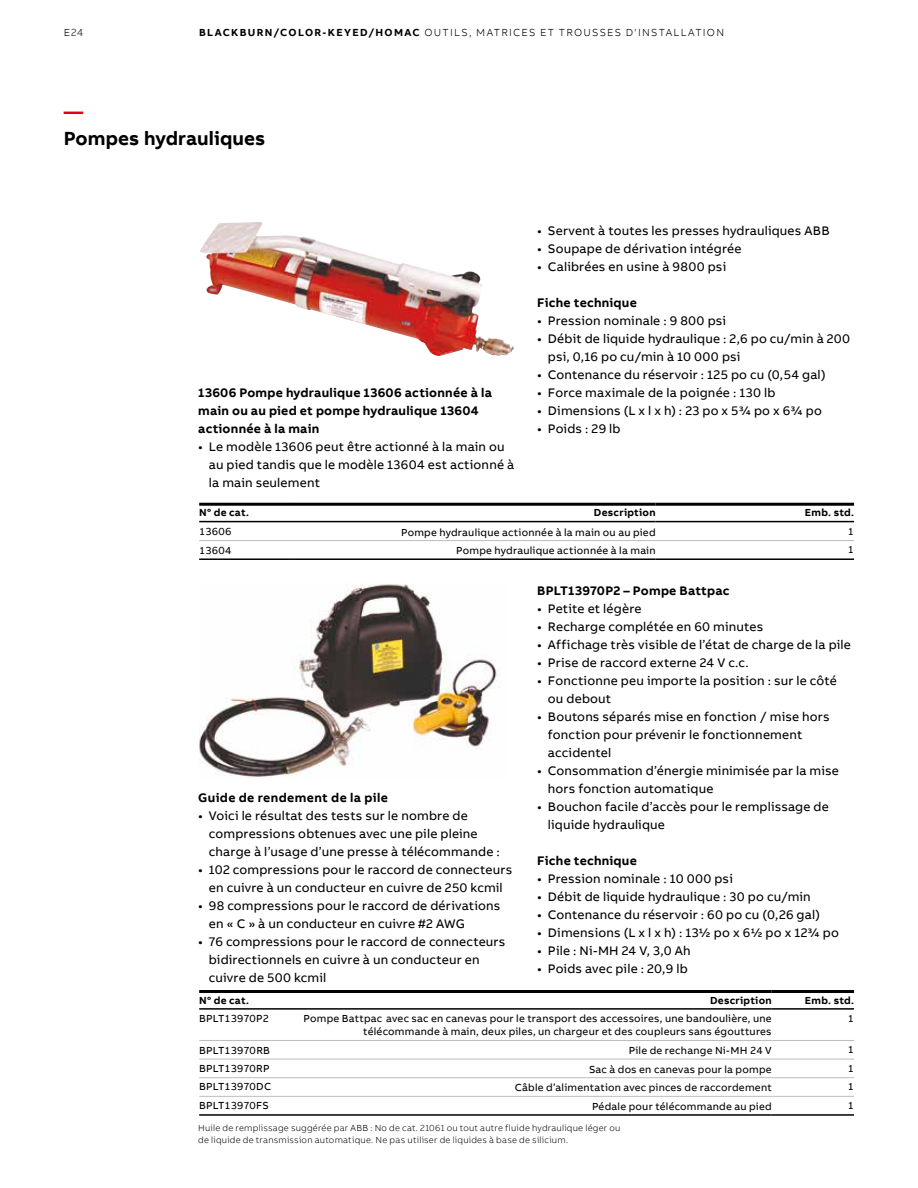
<style>
.page{position:relative;width:918px;height:1188px;background:#fff}
.page>*{position:absolute;margin:0;border:0;box-sizing:border-box;transform-origin:0 0}
.t1{font:700 19.5px "AB Bvoice";letter-spacing:.005em;color:#000}
.t2{font:700 19.5px "AB Bvoice";color:#e30015}
.t3{font:12.75px/18px "AB Bvoice";letter-spacing:.015em;color:#000}
.t4{font:700 12.75px/18px "AB Bvoice";letter-spacing:.02em;color:#000}
.t5{font:10.5px/13.5px "AB Bvoice";letter-spacing:.02em;color:#000;text-align:right}
.t6{font:300 10.5px "AB Bvoice";letter-spacing:.12em;color:#000}
.t7{font:700 10.5px "AB Bvoice";letter-spacing:.025em;color:#000}
.t8{font:300 9px/12px "AB Bvoice";letter-spacing:.025em;color:#000}
.s1{font-weight:700}
</style>
<div class="page">
<hr style="left:199px;top:521px;width:91px;height:1px;background:#000">
<hr style="left:290px;top:521px;width:366px;height:1px;background:#000">
<hr style="left:656px;top:521px;width:198px;height:1px;background:#000">
<hr style="left:199px;top:558px;width:91px;height:2px;background:#000">
<hr style="left:290px;top:558px;width:366px;height:2px;background:#000">
<hr style="left:656px;top:558px;width:198px;height:2px;background:#000">
<hr style="left:199px;top:503px;width:91px;height:3px;background:#000">
<hr style="left:290px;top:503px;width:366px;height:3px;background:#000">
<hr style="left:656px;top:503px;width:198px;height:3px;background:#000">
<hr style="left:199px;top:540px;width:91px;height:1px;background:#bbbcbc">
<hr style="left:290px;top:540px;width:366px;height:1px;background:#bbbcbc">
<hr style="left:656px;top:540px;width:198px;height:1px;background:#bbbcbc">
<hr style="left:199px;top:1008px;width:78px;height:2px;background:#000">
<hr style="left:277px;top:1008px;width:495px;height:2px;background:#000">
<hr style="left:772px;top:1008px;width:82px;height:2px;background:#000">
<hr style="left:199px;top:1059px;width:78px;height:1px;background:#bbbcbc">
<hr style="left:199px;top:1077px;width:78px;height:1px;background:#bbbcbc">
<hr style="left:199px;top:1096px;width:78px;height:1px;background:#bbbcbc">
<hr style="left:277px;top:1059px;width:495px;height:1px;background:#bbbcbc">
<hr style="left:277px;top:1077px;width:495px;height:1px;background:#bbbcbc">
<hr style="left:277px;top:1096px;width:495px;height:1px;background:#bbbcbc">
<hr style="left:772px;top:1114px;width:82px;height:2px;background:#000">
<hr style="left:199px;top:990px;width:78px;height:3px;background:#000">
<hr style="left:277px;top:990px;width:495px;height:3px;background:#000">
<hr style="left:772px;top:990px;width:82px;height:3px;background:#000">
<hr style="left:199px;top:1040px;width:78px;height:1px;background:#bbbcbc">
<hr style="left:277px;top:1040px;width:495px;height:1px;background:#bbbcbc">
<hr style="left:199px;top:1114px;width:78px;height:2px;background:#000">
<hr style="left:277px;top:1114px;width:495px;height:2px;background:#000">
<hr style="left:772px;top:1040px;width:82px;height:1px;background:#bbbcbc">
<hr style="left:772px;top:1059px;width:82px;height:1px;background:#bbbcbc">
<hr style="left:772px;top:1077px;width:82px;height:1px;background:#bbbcbc">
<hr style="left:772px;top:1096px;width:82px;height:1px;background:#bbbcbc">
<img style="left:200px;top:222px;width:314px;height:134px">
<img style="left:199px;top:584px;width:299px;height:194px">
<p class="t6" style="left:64px;top:26px;width:21px">E24</p>
<p class="t6" style="left:199px;top:26px;width:527px"><span class="s1">BLACKBURN/COLOR-KEYED/HOMAC</span> OUTILS, MATRICES ET TROUSSES D'INSTALLATION</p>
<h1 class="t2" style="left:64px;top:99px;width:21px">—</h1>
<h1 class="t1" style="left:64px;top:126px;width:203px">Pompes hydrauliques</h1>
<p class="t4" style="left:198px;top:383px;width:295px">13606 Pompe hydraulique 13606 actionnée à la main ou au pied et pompe hydraulique 13604 actionnée à la main</p>
<p class="t3" style="left:209px;top:438px;width:307px;text-indent:-11px">• Le modèle 13606 peut être actionné à la main ou au pied tandis que le modèle 13604 est actionné à la main seulement</p>
<p class="t3" style="left:537px;top:222px;width:294px">• Servent à toutes les presses hydrauliques ABB</p>
<p class="t3" style="left:537px;top:240px;width:206px">• Soupape de dérivation intégrée</p>
<p class="t3" style="left:537px;top:258px;width:190px">• Calibrées en usine à 9800 psi</p>
<p class="t4" style="left:537px;top:293px;width:101px">Fiche technique</p>
<p class="t3" style="left:537px;top:312px;width:190px">• Pression nominale : 9 800 psi</p>
<p class="t3" style="left:548px;top:330px;width:304px;text-indent:-11px">• Débit de liquide hydraulique : 2,6 po cu/min à 200 psi, 0,16 po cu/min à 10 000 psi</p>
<p class="t3" style="left:537px;top:366px;width:290px">• Contenance du réservoir : 125 po cu (0,54 gal)</p>
<p class="t3" style="left:537px;top:384px;width:240px">• Force maximale de la poignée : 130 lb</p>
<p class="t3" style="left:537px;top:402px;width:286px">• Dimensions (L x l x h) : 23 po x 53/4 po x 63/4 po</p>
<p class="t3" style="left:537px;top:420px;width:85px">• Poids : 29 lb</p>
<p class="t7" style="left:199px;top:506px;width:51px">N° de cat.</p>
<p class="t7" style="left:594px;top:506px;width:63px">Description</p>
<p class="t7" style="left:805px;top:506px;width:51px">Emb. std.</p>
<p class="t5" style="left:199px;top:524px;width:34px">13606</p>
<p class="t5" style="left:401px;top:525px;width:256px">Pompe hydraulique actionnée à la main ou au pied</p>
<p class="t5" style="left:848px;top:524px;width:8px">1</p>
<p class="t5" style="left:199px;top:544px;width:34px">13604</p>
<p class="t5" style="left:456px;top:544px;width:201px">Pompe hydraulique actionnée à la main</p>
<p class="t5" style="left:848px;top:543px;width:8px">1</p>
<p class="t4" style="left:198px;top:788px;width:191px">Guide de rendement de la pile</p>
<p class="t3" style="left:209px;top:807px;width:292px;text-indent:-11px">• Voici le résultat des tests sur le nombre de compressions obtenues avec une pile pleine charge à l’usage d’une presse à télécommande :</p>
<p class="t3" style="left:198px;top:861px;width:316px;text-align:center">• 102 compressions pour le raccord de connecteurs en cuivre à un conducteur en cuivre de 250 kcmil</p>
<p class="t3" style="left:209px;top:897px;width:293px;text-indent:-11px">• 98 compressions pour le raccord de dérivations en « C » à un conducteur en cuivre #2 AWG</p>
<p class="t3" style="left:209px;top:933px;width:298px;text-indent:-11px">• 76 compressions pour le raccord de connecteurs bidirectionnels en cuivre à un conducteur en cuivre de 500 kcmil</p>
<p class="t4" style="left:537px;top:581px;width:194px">BPLT13970P2 – Pompe Battpac</p>
<p class="t3" style="left:537px;top:600px;width:106px">• Petite et légère</p>
<p class="t3" style="left:537px;top:618px;width:228px">• Recharge complétée en 60 minutes</p>
<p class="t3" style="left:537px;top:636px;width:315px">• Affichage très visible de l’état de charge de la pile</p>
<p class="t3" style="left:537px;top:654px;width:213px">• Prise de raccord externe 24 V c.c.</p>
<p class="t3" style="left:548px;top:672px;width:290px;text-indent:-11px">• Fonctionne peu importe la position : sur le côté ou debout</p>
<p class="t3" style="left:548px;top:708px;width:283px;text-indent:-11px">• Boutons séparés mise en fonction / mise hors fonction pour prévenir le fonctionnement accidentel</p>
<p class="t3" style="left:548px;top:762px;width:292px;text-indent:-11px">• Consommation d’énergie minimisée par la mise hors fonction automatique</p>
<p class="t3" style="left:548px;top:798px;width:283px;text-indent:-11px">• Bouchon facile d’accès pour le remplissage de liquide hydraulique</p>
<p class="t4" style="left:537px;top:852px;width:101px">Fiche technique</p>
<p class="t3" style="left:537px;top:870px;width:197px">• Pression nominale : 10 000 psi</p>
<p class="t3" style="left:537px;top:888px;width:275px">• Débit de liquide hydraulique : 30 po cu/min</p>
<p class="t3" style="left:537px;top:906px;width:284px">• Contenance du réservoir : 60 po cu (0,26 gal)</p>
<p class="t3" style="left:537px;top:924px;width:303px">• Dimensions (L x l x h) : 131/2 po x 61/2 po x 123/4 po</p>
<p class="t3" style="left:537px;top:942px;width:155px">• Pile : Ni-MH 24 V, 3,0 Ah</p>
<p class="t3" style="left:537px;top:960px;width:152px">• Poids avec pile : 20,9 lb</p>
<p class="t7" style="left:199px;top:994px;width:51px">N° de cat.</p>
<p class="t7" style="left:710px;top:994px;width:63px">Description</p>
<p class="t7" style="left:805px;top:994px;width:51px">Emb. std.</p>
<p class="t5" style="left:199px;top:1012px;width:71px">BPLT13970P2</p>
<p class="t5" style="left:304px;top:1012px;width:470px">Pompe Battpac avec sac en canevas pour le transport des accessoires, une bandoulière, une télécommande à main, deux piles, un chargeur et des coupleurs sans égouttures</p>
<p class="t5" style="left:848px;top:1012px;width:8px">1</p>
<p class="t5" style="left:199px;top:1044px;width:72px">BPLT13970RB</p>
<p class="t5" style="left:629px;top:1044px;width:145px">Pile de rechange Ni-MH 24 V</p>
<p class="t5" style="left:848px;top:1043px;width:8px">1</p>
<p class="t5" style="left:199px;top:1062px;width:72px">BPLT13970RP</p>
<p class="t5" style="left:589px;top:1062px;width:184px">Sac à dos en canevas pour la pompe</p>
<p class="t5" style="left:848px;top:1062px;width:8px">1</p>
<p class="t5" style="left:199px;top:1080px;width:74px">BPLT13970DC</p>
<p class="t5" style="left:515px;top:1081px;width:258px">Câble d’alimentation avec pinces de raccordement</p>
<p class="t5" style="left:848px;top:1080px;width:8px">1</p>
<p class="t5" style="left:199px;top:1099px;width:71px">BPLT13970FS</p>
<p class="t5" style="left:592px;top:1100px;width:181px">Pédale pour télécommande au pied</p>
<p class="t5" style="left:848px;top:1099px;width:8px">1</p>
<p class="t8" style="left:198px;top:1122px;width:424px">Huile de remplissage suggérée par ABB : No de cat. 21061 ou tout autre fluide hydraulique léger ou de liquide de transmission automatique. Ne pas utiliser de liquides à base de silicium.</p>
</div>
